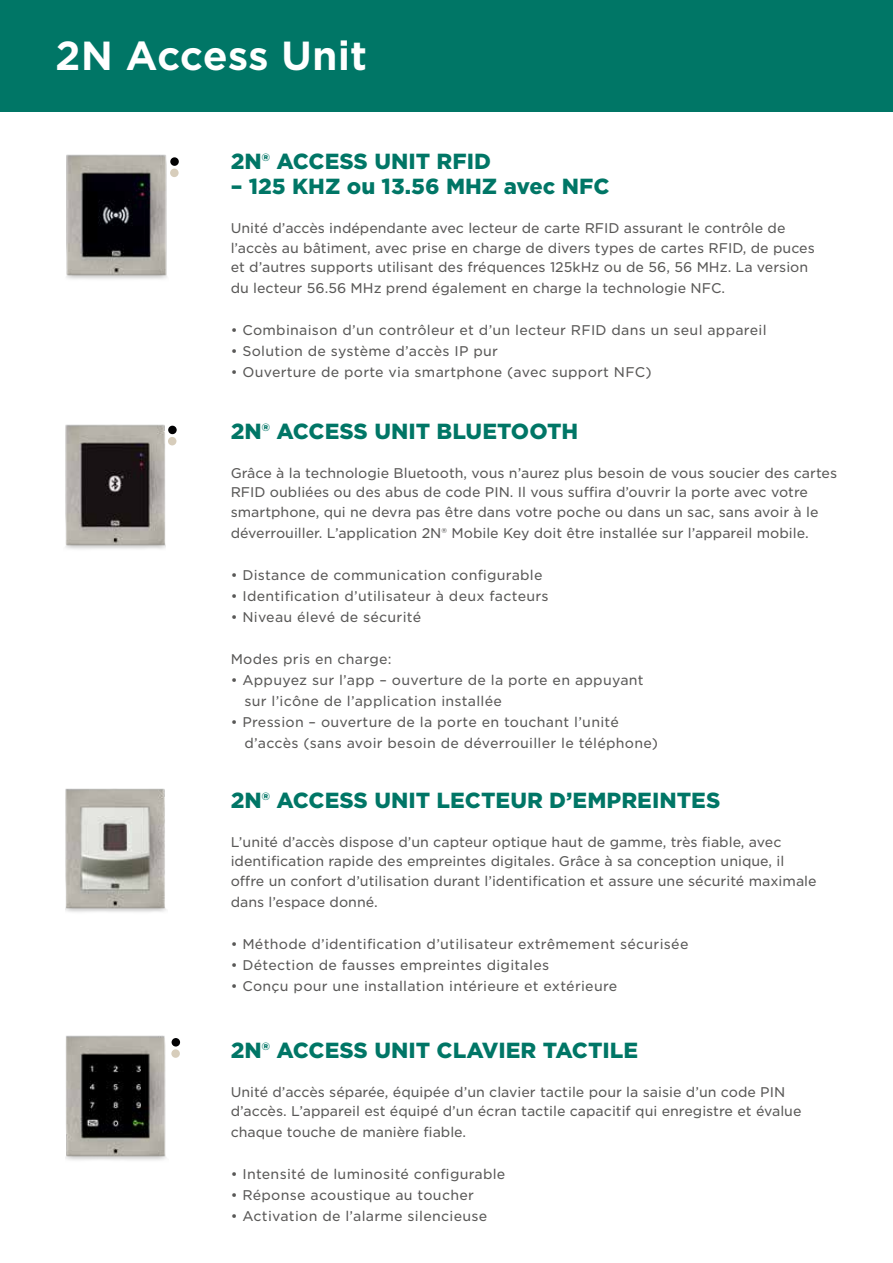
<style>
.page{position:relative;width:893px;height:1263px;background:#fff}
.page>*{position:absolute;margin:0;border:0;box-sizing:border-box;transform-origin:0 0}
.t1{font:700 39px "Gotham S Sm";color:#fff}
.t2{font:900 21px "Gotham S Sm";color:#007666}
.t3{font:13.5px/19.5px "Gotham S Sm";color:#595857}
.t4{font:13.5px/21px "Gotham S Sm";letter-spacing:.02em;color:#595857}
</style>
<div class="page">
<div style="left:0;top:0;width:893px;height:111px;background:#007666"></div>
<img style="left:66px;top:154px;width:101px;height:125px">
<img style="left:65px;top:424px;width:101px;height:125px">
<img style="left:65px;top:788px;width:101px;height:124px">
<img style="left:65px;top:1035px;width:101px;height:125px">
<div style="left:172px;top:1038px;width:8px;height:8px;background:#020203;border-radius:50%"></div>
<div style="left:171px;top:1049px;width:9px;height:9px;background:#d7cdbb;border-radius:50%"></div>
<div style="left:168px;top:426px;width:9px;height:8px;background:#020203;border-radius:50%"></div>
<div style="left:168px;top:437px;width:8px;height:8px;background:#d7cdbb;border-radius:50%"></div>
<div style="left:170px;top:157px;width:9px;height:9px;background:#020203;border-radius:50%"></div>
<div style="left:170px;top:169px;width:9px;height:8px;background:#d7cdbb;border-radius:50%"></div>
<h1 class="t1" style="left:55px;top:28px;width:314px">2N Access Unit</h1>
<h2 class="t2" style="left:231px;top:146px;width:262px">2N® ACCESS UNIT RFID</h2>
<h2 class="t2" style="left:231px;top:171px;width:380px">– 125 KHZ ou 13.56 MHZ avec NFC</h2>
<p class="t3" style="left:231px;top:218px;width:586px">Unité d’accès indépendante avec lecteur de carte RFID assurant le contrôle de l’accès au bâtiment, avec prise en charge de divers types de cartes RFID, de puces et d’autres supports utilisant des fréquences 125kHz ou de 56, 56 MHz. La version</p>
<p class="t3" style="left:231px;top:278px;width:496px">du lecteur 56.56 MHz prend également en charge la technologie NFC.</p>
<p class="t4" style="left:231px;top:319px;width:537px">• Combinaison d’un contrôleur et d’un lecteur RFID dans un seul appareil</p>
<p class="t4" style="left:231px;top:340px;width:269px">• Solution de système d’accès IP pur</p>
<p class="t4" style="left:231px;top:361px;width:423px">• Ouverture de porte via smartphone (avec support NFC)</p>
<h2 class="t2" style="left:231px;top:416px;width:349px">2N® ACCESS UNIT BLUETOOTH</h2>
<p class="t3" style="left:231px;top:463px;width:608px">Grâce à la technologie Bluetooth, vous n’aurez plus besoin de vous soucier des cartes<br>RFID oubliées ou des abus de code PIN. Il vous suffira d’ouvrir la porte avec votre smartphone, qui ne devra pas être dans votre poche ou dans un sac, sans avoir à le</p>
<p class="t3" style="left:231px;top:523px;width:579px">déverrouiller. L’application 2N® Mobile Key doit être installée sur l’appareil mobile.</p>
<p class="t4" style="left:231px;top:564px;width:313px">• Distance de communication configurable</p>
<p class="t4" style="left:231px;top:585px;width:319px">• Identification d’utilisateur à deux facteurs</p>
<p class="t4" style="left:231px;top:606px;width:192px">• Niveau élevé de sécurité</p>
<p class="t4" style="left:231px;top:648px;width:162px">Modes pris en charge:</p>
<p class="t4" style="left:244px;top:669px;width:401px;text-indent:-14px">• Appuyez sur l’app – ouverture de la porte en appuyant sur l’icône de l’application installée</p>
<p class="t4" style="left:244px;top:711px;width:415px;text-indent:-14px">• Pression – ouverture de la porte en touchant l’unité d’accès (sans avoir besoin de déverrouiller le téléphone)</p>
<h2 class="t2" style="left:231px;top:785px;width:491px">2N® ACCESS UNIT LECTEUR D’EMPREINTES</h2>
<p class="t3" style="left:231px;top:832px;width:587px">L’unité d’accès dispose d’un capteur optique haut de gamme, très fiable, avec identification rapide des empreintes digitales. Grâce à sa conception unique, il offre un confort d’utilisation durant l’identification et assure une sécurité maximale</p>
<p class="t3" style="left:231px;top:892px;width:149px">dans l’espace donné.</p>
<p class="t4" style="left:231px;top:933px;width:459px">• Méthode d’identification d’utilisateur extrêmement sécurisée</p>
<p class="t4" style="left:231px;top:954px;width:320px">• Détection de fausses empreintes digitales</p>
<p class="t4" style="left:231px;top:975px;width:388px">• Conçu pour une installation intérieure et extérieure</p>
<h2 class="t2" style="left:231px;top:1035px;width:409px">2N® ACCESS UNIT CLAVIER TACTILE</h2>
<p class="t3" style="left:231px;top:1081px;width:572px">Unité d’accès séparée, équipée d’un clavier tactile pour la saisie d’un code PIN d’accès. L’appareil est équipé d’un écran tactile capacitif qui enregistre et évalue</p>
<p class="t3" style="left:231px;top:1122px;width:237px">chaque touche de manière fiable.</p>
<p class="t4" style="left:231px;top:1163px;width:276px">• Intensité de luminosité configurable</p>
<p class="t4" style="left:231px;top:1184px;width:245px">• Réponse acoustique au toucher</p>
<p class="t4" style="left:231px;top:1205px;width:258px">• Activation de l’alarme silencieuse</p>
</div>
